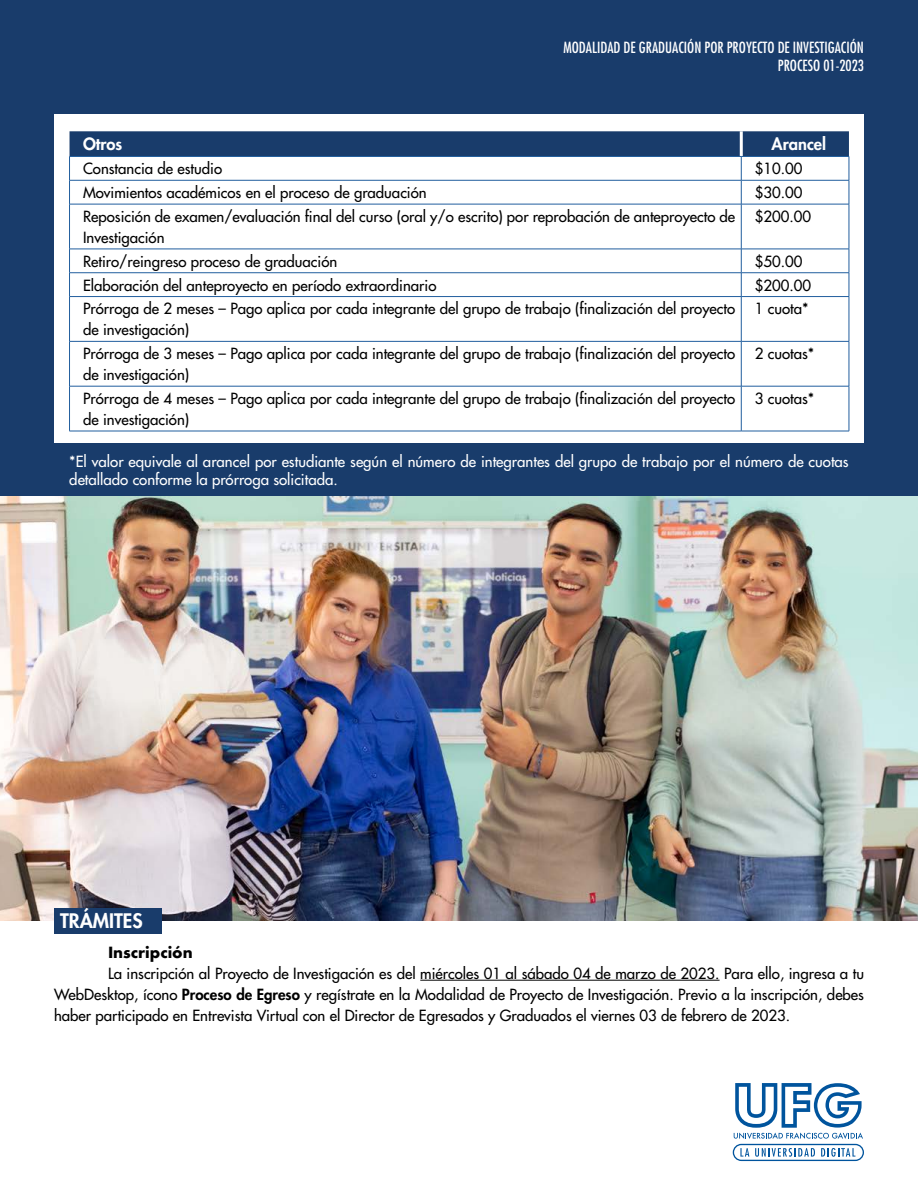
<style>
.page{position:relative;width:918px;height:1188px;background:#fff}
.page>*{position:absolute;margin:0;border:0;box-sizing:border-box;transform-origin:0 0}
.t1{font:800 19.5px "Futura";color:#fff}
.t2{font:800 16.5px "Futura";color:#fff}
.t3{font:15px/21px "Futura";color:#000}
.t4{font:15px/18px "Futura";color:#fff}
.t5{font:condensed 15px/18px "Futura";color:#fff;text-align:right}
.t6{font:700 15px "Futura";color:#000}
.s1{font-weight:800}
</style>
<div class="page">
<div style="left:0;top:0;width:918px;height:527px;background:#193c6b"></div>
<div style="left:54px;top:114px;width:810px;height:329px;background:#fff"></div>
<svg style="left:69px;top:131px;width:781px;height:73px"></svg>
<hr style="left:69px;top:204px;width:672px;height:1px;background:#215e9e">
<hr style="left:69px;top:204px;width:1px;height:45px;background:#215e9e">
<hr style="left:741px;top:204px;width:108px;height:1px;background:#215e9e">
<hr style="left:741px;top:204px;width:1px;height:45px;background:#215e9e">
<hr style="left:849px;top:204px;width:1px;height:45px;background:#215e9e">
<hr style="left:69px;top:249px;width:672px;height:1px;background:#215e9e">
<hr style="left:741px;top:249px;width:108px;height:1px;background:#215e9e">
<hr style="left:69px;top:272px;width:672px;height:1px;background:#215e9e">
<svg style="left:69px;top:249px;width:1px;height:47px"></svg>
<hr style="left:741px;top:272px;width:108px;height:1px;background:#215e9e">
<svg style="left:741px;top:249px;width:1px;height:47px"></svg>
<svg style="left:849px;top:249px;width:1px;height:47px"></svg>
<hr style="left:69px;top:296px;width:672px;height:1px;background:#215e9e">
<hr style="left:69px;top:297px;width:1px;height:44px;background:#215e9e">
<hr style="left:741px;top:296px;width:108px;height:1px;background:#215e9e">
<hr style="left:741px;top:297px;width:1px;height:44px;background:#215e9e">
<hr style="left:849px;top:297px;width:1px;height:44px;background:#215e9e">
<hr style="left:69px;top:341px;width:672px;height:1px;background:#215e9e">
<hr style="left:69px;top:342px;width:1px;height:44px;background:#215e9e">
<hr style="left:741px;top:341px;width:108px;height:1px;background:#215e9e">
<hr style="left:741px;top:342px;width:1px;height:44px;background:#215e9e">
<hr style="left:849px;top:342px;width:1px;height:44px;background:#215e9e">
<hr style="left:69px;top:386px;width:672px;height:1px;background:#215e9e">
<hr style="left:69px;top:386px;width:1px;height:45px;background:#215e9e">
<hr style="left:741px;top:386px;width:108px;height:1px;background:#215e9e">
<hr style="left:741px;top:386px;width:1px;height:45px;background:#215e9e">
<hr style="left:849px;top:386px;width:1px;height:45px;background:#215e9e">
<hr style="left:69px;top:431px;width:672px;height:1px;background:#215e9e">
<hr style="left:741px;top:431px;width:108px;height:1px;background:#215e9e">
<svg style="left:733px;top:1083px;width:131px;height:78px"></svg>
<img style="left:0;top:497px;width:918px;height:424px">
<div style="left:54px;top:908px;width:107px;height:25px;background:#193c6b"></div>
<hr style="left:420px;top:980px;width:300px;height:1px;background:#000">
<p class="t5" style="left:563px;top:38px;width:302px">MODALIDAD DE GRADUACIÓN POR PROYECTO DE INVESTIGACIÓN<br>PROCESO 01-2023</p>
<p class="t2" style="left:83px;top:133px;width:41px">Otros</p>
<p class="t2" style="left:772px;top:133px;width:56px">Arancel</p>
<p class="t3" style="left:83px;top:158px;width:141px">Constancia de estudio</p>
<p class="t3" style="left:755px;top:158px;width:49px">$10.00</p>
<p class="t3" style="left:83px;top:182px;width:345px">Movimientos académicos en el proceso de graduación</p>
<p class="t3" style="left:755px;top:182px;width:49px">$30.00</p>
<p class="t3" style="left:83px;top:206px;width:654px">Reposición de examen/evaluación final del curso (oral y/o escrito) por reprobación de anteproyecto de<br>Investigación</p>
<p class="t3" style="left:755px;top:206px;width:58px">$200.00</p>
<p class="t3" style="left:83px;top:251px;width:256px">Retiro/reingreso proceso de graduación</p>
<p class="t3" style="left:755px;top:251px;width:49px">$50.00</p>
<p class="t3" style="left:83px;top:275px;width:355px">Elaboración del anteproyecto en período extraordinario</p>
<p class="t3" style="left:755px;top:275px;width:58px">$200.00</p>
<p class="t3" style="left:83px;top:298px;width:654px">Prórroga de 2 meses – Pago aplica por cada integrante del grupo de trabajo (finalización del proyecto de investigación)</p>
<p class="t3" style="left:755px;top:298px;width:55px">1 cuota*</p>
<p class="t3" style="left:83px;top:343px;width:654px">Prórroga de 3 meses – Pago aplica por cada integrante del grupo de trabajo (finalización del proyecto de investigación)</p>
<p class="t3" style="left:755px;top:343px;width:61px">2 cuotas*</p>
<p class="t3" style="left:83px;top:388px;width:654px">Prórroga de 4 meses – Pago aplica por cada integrante del grupo de trabajo (finalización del proyecto de investigación)</p>
<p class="t3" style="left:755px;top:388px;width:61px">3 cuotas*</p>
<p class="t4" style="left:69px;top:452px;width:781px">*El valor equivale al arancel por estudiante según el número de integrantes del grupo de trabajo por el número de cuotas detallado conforme la prórroga solicitada.</p>
<h1 class="t1" style="left:60px;top:908px;width:84px">TRÁMITES</h1>
<p class="t6" style="left:108px;top:941px;width:86px">Inscripción</p>
<p class="t3" style="left:54px;top:963px;width:812px;text-align:justify;text-indent:54px">La inscripción al Proyecto de Investigación es del miércoles 01 al sábado 04 de marzo de 2023. Para ello, ingresa a tu WebDesktop, ícono <span class="s1">Proceso de Egreso</span> y regístrate en la Modalidad de Proyecto de Investigación. Previo a la inscripción, debes haber participado en Entrevista Virtual con el Director de Egresados y Graduados el viernes 03 de febrero de 2023.</p>
</div>
